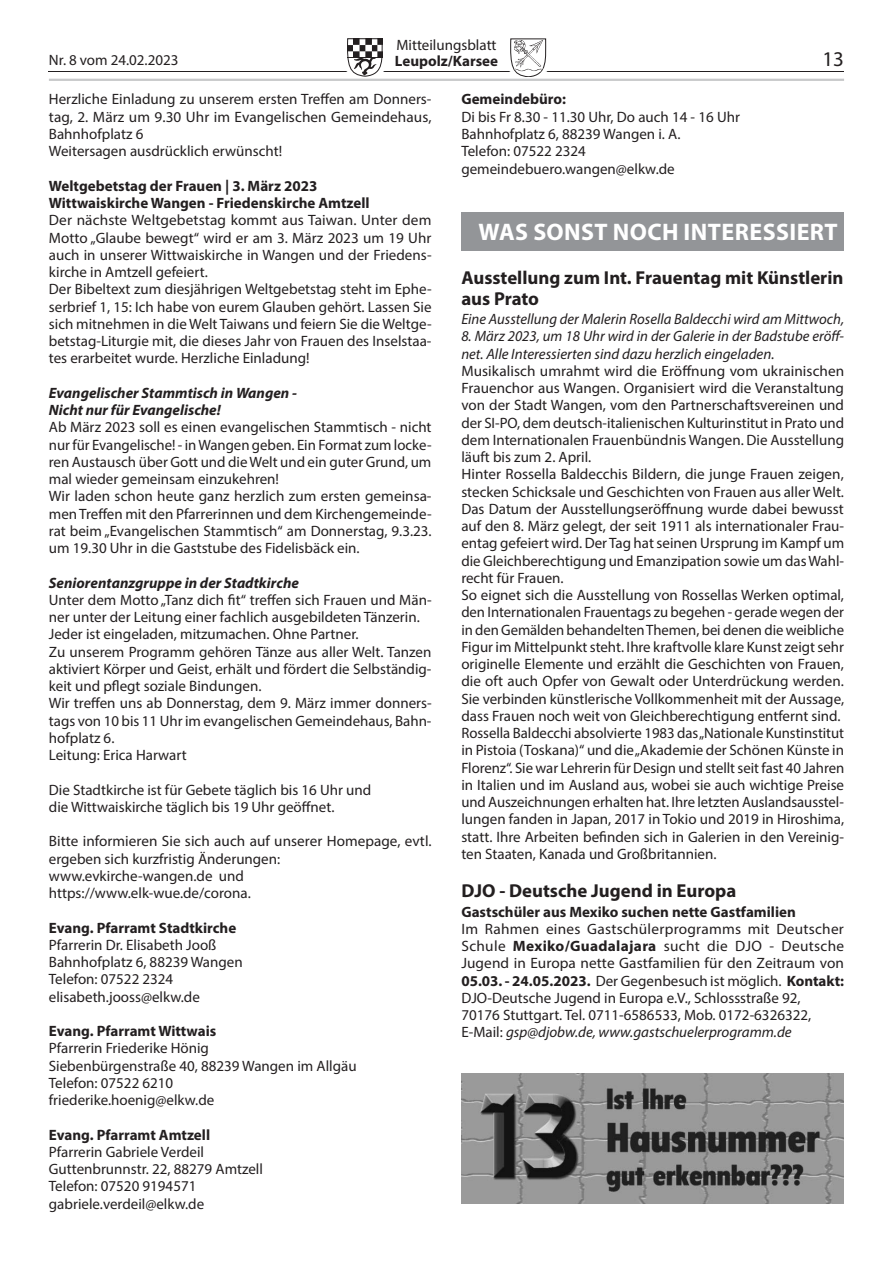
<style>
.page{position:relative;width:893px;height:1263px;background:#fff}
.page>*{position:absolute;margin:0;border:0;box-sizing:border-box;transform-origin:0 0}
.t1{font:700 24px "Myriad Pro";letter-spacing:.02em;color:#fff}
.t2{font:21px "Myriad Pro";color:#231f20}
.t3{font:700 18.75px/21px "Myriad Pro";color:#231f20}
.t4{font:15px/17.2px "Myriad Pro";color:#231f20}
.t5{font:700 15px/17.2px "Myriad Pro";color:#231f20}
.t6{font:italic 15px/17.2px "Myriad Pro";color:#231f20}
.t7{font:italic 700 15px/17.2px "Myriad Pro";color:#231f20}
.s1{font-weight:700}
.s2{font-style:italic}
</style>
<div class="page">
<hr style="left:49px;top:71px;width:795px;height:1px;background:#231f20">
<svg style="left:347px;top:38px;width:36px;height:39px"></svg>
<svg style="left:510px;top:38px;width:36px;height:39px"></svg>
<img style="left:514px;top:40px;width:29px;height:32px">
<hr style="left:49px;top:79px;width:795px;height:2px;background:#c7c8ca">
<div style="left:461px;top:212px;width:383px;height:38px;background:#939598"></div>
<img style="left:462px;top:1074px;width:381px;height:129px">
<p class="t4" style="left:396px;top:36px;width:102px">Mitteilungsblatt</p>
<p class="t4" style="left:49px;top:51px;width:131px">Nr. 8 vom 24.02.2023</p>
<p class="t5" style="left:395px;top:52px;width:105px">Leupolz/Karsee</p>
<h2 class="t2" style="left:822px;top:46px;width:23px">13</h2>
<p class="t4" style="left:49px;top:91px;width:384px">Herzliche Einladung zu unserem ersten Treffen am Donners&shy;tag, 2. März um 9.30 Uhr im Evangelischen Gemeindehaus, Bahnhofplatz 6<br>Weitersagen ausdrücklich erwünscht!</p>
<p class="t5" style="left:49px;top:177px;width:322px">Weltgebetstag der Frauen | 3. März 2023<br>Wittwaiskirche Wangen - Friedenskirche Amtzell</p>
<p class="t4" style="left:49px;top:211px;width:384px">Der nächste Weltgebetstag kommt aus Taiwan. Unter dem Motto „Glaube bewegt“ wird er am 3. März 2023 um 19 Uhr auch in unserer Wittwaiskirche in Wangen und der Friedens&shy;kirche in Amtzell gefeiert.<br>Der Bibeltext zum diesjährigen Weltgebetstag steht im Ephe&shy;serbrief 1, 15: Ich habe von eurem Glauben gehört. Lassen Sie sich mitnehmen in die Welt Taiwans und feiern Sie die Weltge&shy;betstag-Liturgie mit, die dieses Jahr von Frauen des Inselstaa&shy;tes erarbeitet wurde. Herzliche Einladung!</p>
<p class="t7" style="left:49px;top:384px;width:250px">Evangelischer Stammtisch in Wangen -<br>Nicht nur für Evangelische!</p>
<p class="t4" style="left:49px;top:418px;width:384px">Ab März 2023 soll es einen evangelischen Stammtisch - nicht nur für Evangelische! - in Wangen geben. Ein Format zum locke&shy;ren Austausch über Gott und die Welt und ein guter Grund, um mal wieder gemeinsam einzukehren!<br>Wir laden schon heute ganz herzlich zum ersten gemeinsa&shy;men Treffen mit den Pfarrerinnen und dem Kirchengemeinde&shy;rat beim „Evangelischen Stammtisch“ am Donnerstag, 9.3.23. um 19.30 Uhr in die Gaststube des Fidelisbäck ein.</p>
<p class="t7" style="left:49px;top:573px;width:252px">Seniorentanzgruppe in der Stadtkirche</p>
<p class="t4" style="left:49px;top:591px;width:384px">Unter dem Motto „Tanz dich fit“ treffen sich Frauen und Män&shy;ner unter der Leitung einer fachlich ausgebildeten Tänzerin.<br>Jeder ist eingeladen, mitzumachen. Ohne Partner.<br>Zu unserem Programm gehören Tänze aus aller Welt. Tanzen aktiviert Körper und Geist, erhält und fördert die Selbständig&shy;keit und pflegt soziale Bindungen.<br>Wir treffen uns ab Donnerstag, dem 9. März immer donners&shy;tags von 10 bis 11 Uhr im evangelischen Gemeindehaus, Bahn&shy;hofplatz 6.<br>Leitung: Erica Harwart</p>
<p class="t4" style="left:49px;top:781px;width:324px">Die Stadtkirche ist für Gebete täglich bis 16 Uhr und die Wittwaiskirche täglich bis 19 Uhr geöffnet.</p>
<p class="t4" style="left:49px;top:832px;width:384px">Bitte informieren Sie sich auch auf unserer Homepage, evtl. ergeben sich kurzfristig Änderungen: www.evkirche-wangen.de und https://www.elk-wue.de/corona.</p>
<p class="t5" style="left:49px;top:918px;width:189px">Evang. Pfarramt Stadtkirche</p>
<p class="t4" style="left:49px;top:936px;width:195px">Pfarrerin Dr. Elisabeth Jooß<br>Bahnhofplatz 6, 88239 Wangen<br>Telefon: 07522 2324 elisabeth.jooss@elkw.de</p>
<p class="t5" style="left:49px;top:1022px;width:169px">Evang. Pfarramt Wittwais</p>
<p class="t4" style="left:49px;top:1039px;width:309px">Pfarrerin Friederike Hönig<br>Siebenbürgenstraße 40, 88239 Wangen im Allgäu<br>Telefon: 07522 6210<br>friederike.hoenig@elkw.de</p>
<p class="t5" style="left:49px;top:1125px;width:163px">Evang. Pfarramt Amtzell</p>
<p class="t4" style="left:49px;top:1143px;width:216px">Pfarrerin Gabriele Verdeil<br>Guttenbrunnstr. 22, 88279 Amtzell<br>Telefon: 07520 9194571 gabriele.verdeil@elkw.de</p>
<p class="t5" style="left:461px;top:90px;width:106px">Gemeindebüro:</p>
<p class="t4" style="left:461px;top:108px;width:280px">Di bis Fr 8.30 - 11.30 Uhr, Do auch 14 - 16 Uhr<br>Bahnhofplatz 6, 88239 Wangen i. A.<br>Telefon: 07522 2324 gemeindebuero.wangen@elkw.de</p>
<h1 class="t1" style="left:479px;top:216px;width:361px">WAS SONST NOCH INTERESSIERT</h1>
<p class="t3" style="left:461px;top:266px;width:384px">Ausstellung zum Int. Frauentag mit Künstlerin aus Prato</p>
<p class="t6" style="left:461px;top:310px;width:384px">Eine Ausstellung der Malerin Rosella Baldecchi wird am Mittwoch,</p>
<p class="t6" style="left:461px;top:327px;width:384px">8. März 2023, um 18 Uhr wird in der Galerie in der Badstube eröff&shy;net. Alle Interessierten sind dazu herzlich eingeladen.</p>
<p class="t4" style="left:461px;top:362px;width:384px">Musikalisch umrahmt wird die Eröffnung vom ukrainischen Frauenchor aus Wangen. Organisiert wird die Veranstaltung von der Stadt Wangen, vom den Partnerschaftsvereinen und der SI-PO, dem deutsch-italienischen Kulturinstitut in Prato und dem Internationalen Frauenbündnis Wangen. Die Ausstellung läuft bis zum 2. April.<br>Hinter Rossella Baldecchis Bildern, die junge Frauen zeigen, stecken Schicksale und Geschichten von Frauen aus aller Welt.<br>Das Datum der Ausstellungseröffnung wurde dabei bewusst auf den 8. März gelegt, der seit 1911 als internationaler Frau&shy;entag gefeiert wird. Der Tag hat seinen Ursprung im Kampf um die Gleichberechtigung und Emanzipation sowie um das Wahl&shy;recht für Frauen.<br>So eignet sich die Ausstellung von Rossellas Werken optimal, den Internationalen Frauentags zu begehen - gerade wegen der in den Gemälden behandelten Themen, bei denen die weibliche Figur im Mittelpunkt steht. Ihre kraftvolle klare Kunst zeigt sehr originelle Elemente und erzählt die Geschichten von Frauen, die oft auch Opfer von Gewalt oder Unterdrückung werden.<br>Sie verbinden künstlerische Vollkommenheit mit der Aussage, dass Frauen noch weit von Gleichberechtigung entfernt sind.<br>Rossella Baldecchi absolvierte 1983 das „Nationale Kunstinstitut in Pistoia (Toskana)“ und die „Akademie der Schönen Künste in Florenz“. Sie war Lehrerin für Design und stellt seit fast 40 Jahren in Italien und im Ausland aus, wobei sie auch wichtige Preise und Auszeichnungen erhalten hat. Ihre letzten Auslandsausstel&shy;lungen fanden in Japan, 2017 in Tokio und 2019 in Hiroshima, statt. Ihre Arbeiten befinden sich in Galerien in den Vereinig&shy;ten Staaten, Kanada und Großbritannien.</p>
<p class="t3" style="left:461px;top:880px;width:276px">DJO - Deutsche Jugend in Europa</p>
<p class="t5" style="left:461px;top:902px;width:336px">Gastschüler aus Mexiko suchen nette Gastfamilien</p>
<p class="t4" style="left:461px;top:920px;width:384px">Im Rahmen eines Gastschülerprogramms mit Deutscher Schule <span class="s1">Mexiko/Guadalajara</span> sucht die DJO - Deutsche Jugend in Europa nette Gastfamilien für den Zeitraum von <span class="s1">05.03. - 24.05.2023.</span> Der Gegenbesuch ist möglich. <span class="s1">Kontakt:<br></span>DJO-Deutsche Jugend in Europa e.V., Schlossstraße 92,<br>70176 Stuttgart. Tel. 0711-6586533, Mob. 0172-6326322, E-Mail: <span class="s2">gsp@djobw.de, www.gastschuelerprogramm.de</span></p>
</div>
